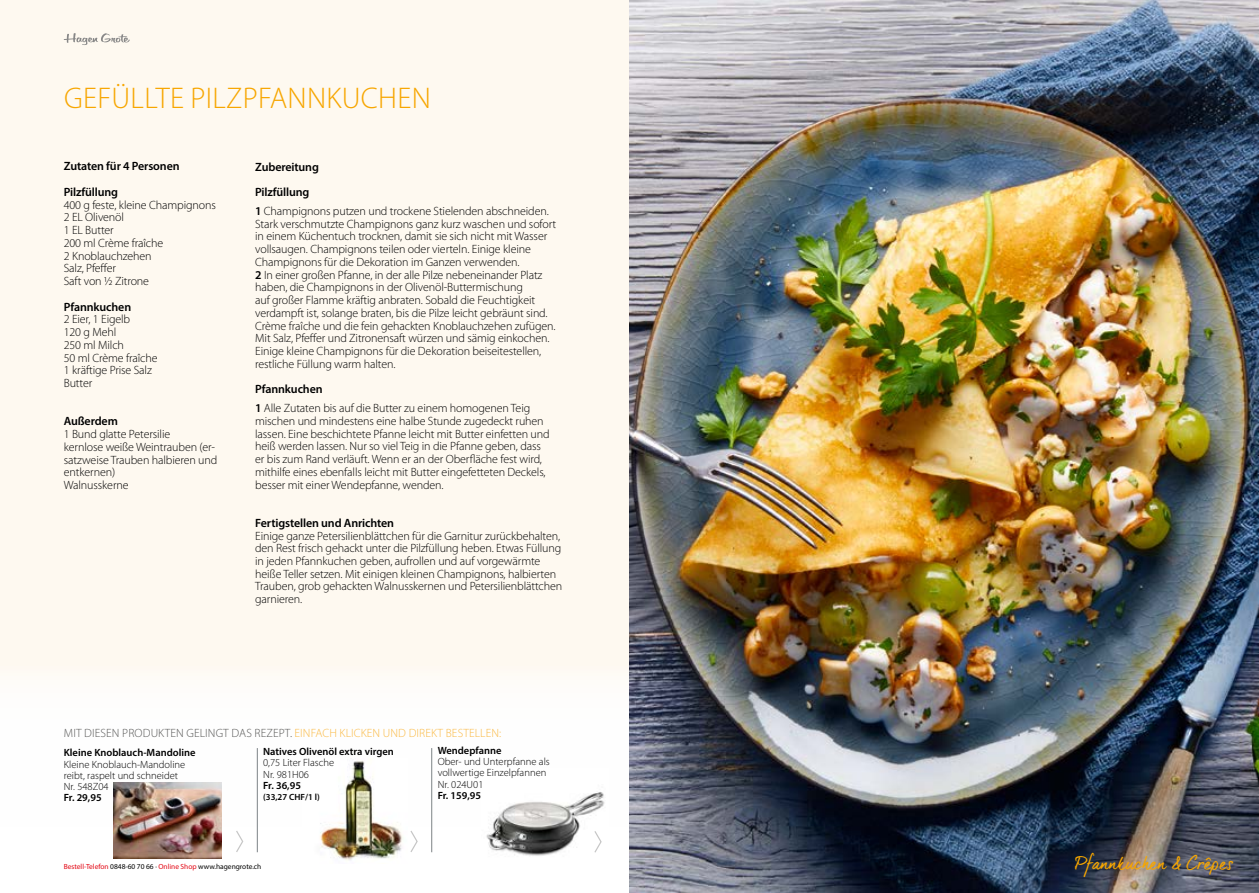
<style>
.page{position:relative;width:1259px;height:893px;background:#fff}
.page>*{position:absolute;margin:0;border:0;box-sizing:border-box;transform-origin:0 0}
.t1{font:300 30px "Myriad Pro";letter-spacing:.01em;color:#f7a600}
.t2{font:16.5px "dear Joe 6";letter-spacing:-.01em;color:#f7a600}
.t3{font:300 12px/12.8px "Myriad Pro";letter-spacing:-.01em;color:#000}
.t4{font:600 12px/25.5px "Myriad Pro";letter-spacing:-.01em;color:#000}
.t5{font:300 12px "Myriad Pro";letter-spacing:.01em;color:#575756}
.t6{font:300 10.5px/11.2px "Myriad Pro";color:#000}
.t7{font:600 10.5px "Myriad Pro";color:#000}
.t8{font:600 9px "Myriad Pro";color:#000}
.t9{font:7.35px "Myriad Pro";color:#000}
.s1{font-weight:600}
.s2{color:#fab943}
.s3{color:#e30613}
</style>
<div class="page">
<div style="left:0;top:0;width:887px;height:893px;background:#fef9f0"></div>
<div style="left:0;top:663px;width:1259px;height:230px;background:#fff"></div>
<img style="left:486px;top:792px;width:119px;height:64px">
<img style="left:320px;top:761px;width:83px;height:99px">
<img style="left:113px;top:782px;width:109px;height:76px">
<img style="left:629px;top:0;width:630px;height:893px">
<hr style="left:257px;top:748px;width:1px;height:104px;background:#7d8386">
<hr style="left:431px;top:748px;width:1px;height:104px;background:#7d8386">
<svg style="left:236px;top:831px;width:8px;height:21px"></svg>
<svg style="left:593px;top:830px;width:9px;height:24px"></svg>
<svg style="left:410px;top:831px;width:8px;height:21px"></svg>
<svg style="left:64px;top:33px;width:66px;height:12px"></svg>
<h1 class="t1" style="left:64px;top:80px;width:368px">GEFÜLLTE PILZPFANNKUCHEN</h1>
<p class="t4" style="left:64px;top:153px;width:117px">Zutaten für 4 Personen<br>Pilzfüllung</p>
<p class="t3" style="left:64px;top:198px;width:153px">400 g feste, kleine Champignons<br>2 EL Olivenöl<br>1 EL Butter<br>200 ml Crème fraîche<br>2 Knoblauchzehen<br>Salz, Pfeffer<br>Saft von ½ Zitrone</p>
<p class="t4" style="left:64px;top:294px;width:69px">Pfannkuchen</p>
<p class="t3" style="left:64px;top:313px;width:95px">2 Eier, 1 Eigelb<br>120 g Mehl<br>250 ml Milch<br>50 ml Crème fraîche<br>1 kräftige Prise Salz<br>Butter</p>
<p class="t4" style="left:64px;top:408px;width:56px">Außerdem</p>
<p class="t3" style="left:64px;top:428px;width:155px">1 Bund glatte Petersilie<br>kernlose weiße Weintrauben (er&shy;satzweise Trauben halbieren und entkernen)<br>Walnusskerne</p>
<p class="t4" style="left:255px;top:153px;width:65px">Zubereitung<br>Pilzfüllung</p>
<p class="t3" style="left:255px;top:204px;width:302px"><span class="s1">1</span> Champignons putzen und trockene Stielenden abschneiden.<br>Stark verschmutzte Champignons ganz kurz waschen und sofort in einem Küchentuch trocknen, damit sie sich nicht mit Wasser vollsaugen. Champignons teilen oder vierteln. Einige kleine Champignons für die Dekoration im Ganzen verwenden.<br><span class="s1">2</span> In einer großen Pfanne, in der alle Pilze nebeneinander Platz haben, die Champignons in der Olivenöl-Buttermischung<br>auf großer Flamme kräftig anbraten. Sobald die Feuchtigkeit verdampft ist, solange braten, bis die Pilze leicht gebräunt sind.<br>Crème fraîche und die fein gehackten Knoblauchzehen zufügen.<br>Mit Salz, Pfeffer und Zitronensaft würzen und sämig einkochen.<br>Einige kleine Champignons für die Dekoration beiseitestellen, restliche Füllung warm halten.</p>
<p class="t3" style="left:255px;top:380px;width:276px;line-height:18.8px"><span class="s1">Pfannkuchen<br>1</span> Alle Zutaten bis auf die Butter zu einem homogenen Teig</p>
<p class="t3" style="left:255px;top:414px;width:296px">mischen und mindestens eine halbe Stunde zugedeckt ruhen lassen. Eine beschichtete Pfanne leicht mit Butter einfetten und heiß werden lassen. Nur so viel Teig in die Pfanne geben, dass er bis zum Rand verläuft. Wenn er an der Oberfläche fest wird, mithilfe eines ebenfalls leicht mit Butter eingefetteten Deckels, besser mit einer Wendepfanne, wenden.</p>
<p class="t4" style="left:255px;top:510px;width:140px">Fertigstellen und Anrichten</p>
<p class="t3" style="left:255px;top:529px;width:308px">Einige ganze Petersilienblättchen für die Garnitur zurückbehalten, den Rest frisch gehackt unter die Pilzfüllung heben. Etwas Füllung in jeden Pfannkuchen geben, aufrollen und auf vorgewärmte heiße Teller setzen. Mit einigen kleinen Champignons, halbierten Trauben, grob gehackten Walnusskernen und Petersilienblättchen garnieren.</p>
<p class="t5" style="left:64px;top:726px;width:439px">MIT DIESEN PRODUKTEN GELINGT DAS REZEPT. <span class="s2">EINFACH KLICKEN UND DIREKT BESTELLEN:</span></p>
<p class="t7" style="left:64px;top:746px;width:133px">Kleine Knoblauch-Mandoline</p>
<p class="t6" style="left:64px;top:758px;width:123px">Kleine Knoblauch-Mandoline reibt, raspelt und schneidet<br>Nr. 548Z04</p>
<p class="t7" style="left:64px;top:791px;width:39px">Fr. 29,95</p>
<p class="t7" style="left:263px;top:745px;width:132px">Natives Olivenöl extra virgen</p>
<p class="t6" style="left:263px;top:757px;width:73px">0,75 Liter Flasche<br>Nr. 981H06</p>
<p class="t7" style="left:263px;top:779px;width:39px">Fr. 36,95</p>
<p class="t8" style="left:263px;top:791px;width:58px">(33,27 CHF/1 l)</p>
<p class="t7" style="left:438px;top:744px;width:65px">Wendepfanne</p>
<p class="t6" style="left:438px;top:756px;width:114px">Ober- und Unterpfanne als vollwertige Einzelpfannen<br>Nr. 024U01</p>
<p class="t7" style="left:438px;top:789px;width:45px">Fr. 159,95</p>
<p class="t9" style="left:64px;top:862px;width:199px"><span class="s3">Bestell-Telefon</span> 0848-60 70 66 · <span class="s3">Online Shop</span> www.hagengrote.ch</p>
<h2 class="t2" style="left:1075px;top:854px;width:160px">Pfannkuchen &amp; Crêpes</h2>
</div>
